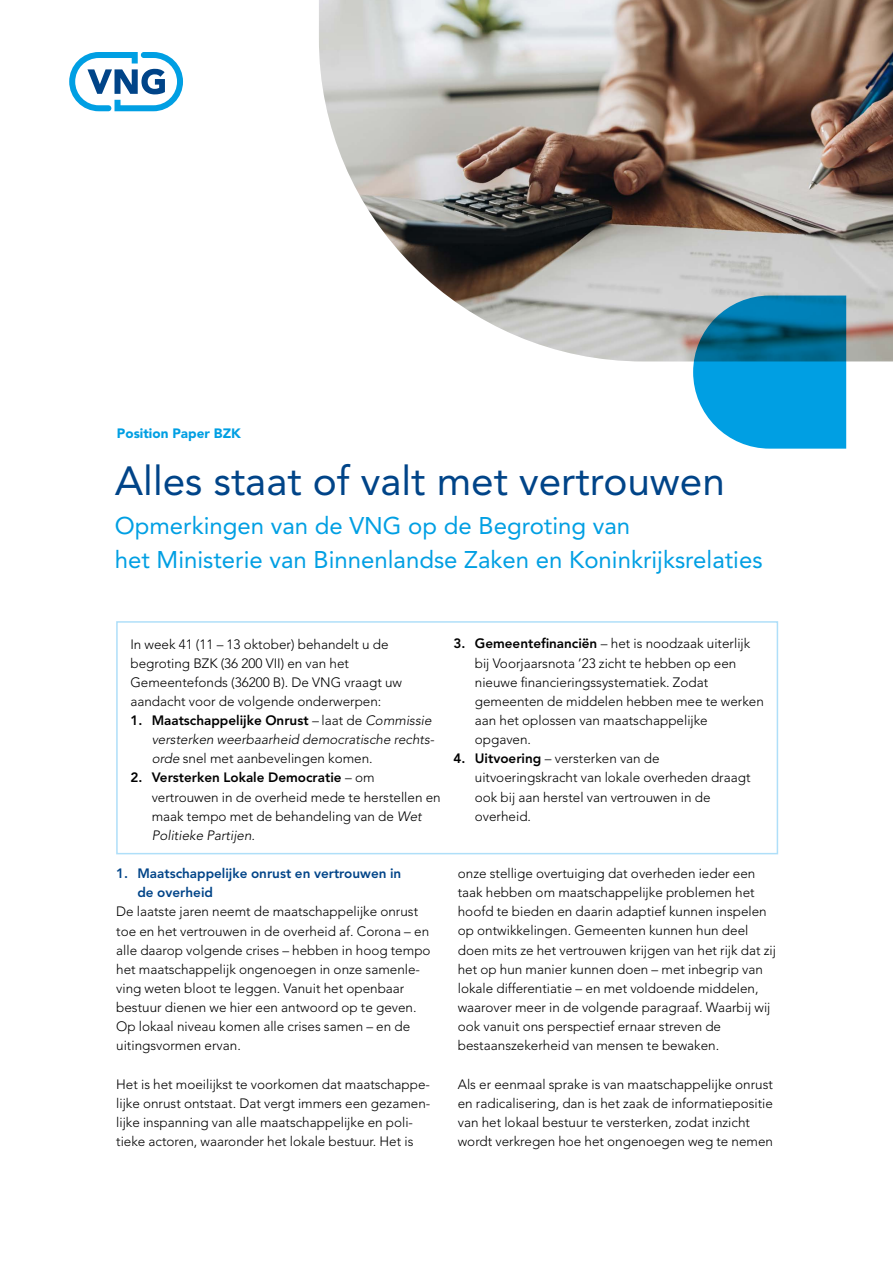
<style>
.page{position:relative;width:893px;height:1263px;background:#fff}
.page>*{position:absolute;margin:0;border:0;box-sizing:border-box;transform-origin:0 0}
.t1{font:40.5px "Avenir LT Std";color:#048}
.t2{font:24px/34px "Avenir LT Std";color:#009fe3}
.t3{font:300 13.5px/19.2px "Avenir LT Std";color:#000}
.t4{font:italic 300 13.5px/19.2px "Avenir LT Std";color:#000}
.t5{font:800 13.5px "Avenir LT Std";color:#048}
.t6{font:900 13.5px "Avenir LT Std";color:#009fe3}
.s1{font-weight:800;font-style:normal}
.s2{font-style:normal}
.s3{font-weight:800}
.s4{font-style:italic}
</style>
<div class="page">
<svg style="left:69px;top:52px;width:114px;height:59px"></svg>
<img style="left:319px;top:0;width:574px;height:361px">
<svg style="left:693px;top:296px;width:153px;height:153px;background:#1892c4"></svg>
<div style="left:116px;top:621px;width:662px;height:233px;border:2px solid #afdff9"></div>
<p class="t6" style="left:117px;top:425px;width:125px">Position Paper BZK</p>
<h1 class="t1" style="left:115px;top:458px;width:612px">Alles staat of valt met vertrouwen</h1>
<p class="t2" style="left:115px;top:508px;width:649px">Opmerkingen van de VNG op de Begroting van<br>het Ministerie van Binnenlandse Zaken en Koninkrijksrelaties</p>
<p class="t3" style="left:130px;top:634px;width:273px">In week 41 (11 – 13 oktober) behandelt u de begroting BZK (36 200 VII) en van het Gemeentefonds (36200 B). De VNG vraagt uw aandacht voor de volgende onderwerpen:</p>
<p class="t4" style="left:152px;top:711px;width:284px;text-indent:-21px"><span class="s1">1. Maatschappelijke Onrust</span> – <span class="s2">laat de</span> Commissie versterken weerbaarheid democratische rechts&shy;orde <span class="s2">snel met aanbevelingen komen.</span></p>
<p class="t3" style="left:152px;top:768px;width:290px;text-indent:-21px"><span class="s3">2. Versterken Lokale Democratie</span> – om vertrouwen in de overheid mede te herstellen en maak tempo met de behandeling van de <span class="s4">Wet Politieke Partijen.</span></p>
<p class="t5" style="left:116px;top:865px;width:287px">1. Maatschappelijke onrust en vertrouwen in</p>
<p class="t5" style="left:137px;top:884px;width:77px">de overheid</p>
<p class="t3" style="left:116px;top:902px;width:304px">De laatste jaren neemt de maatschappelijke onrust</p>
<p class="t3" style="left:116px;top:921px;width:315px">toe en het vertrouwen in de overheid af. Corona – en</p>
<p class="t3" style="left:116px;top:940px;width:316px">alle daarop volgende crises – hebben in hoog tempo</p>
<p class="t3" style="left:116px;top:959px;width:305px">het maatschappelijk ongenoegen in onze samenle-</p>
<p class="t3" style="left:116px;top:979px;width:290px">ving weten bloot te leggen. Vanuit het openbaar</p>
<p class="t3" style="left:116px;top:998px;width:302px">bestuur dienen we hier een antwoord op te geven.</p>
<p class="t3" style="left:116px;top:1017px;width:296px">Op lokaal niveau komen alle crises samen – en de</p>
<p class="t3" style="left:116px;top:1036px;width:126px">uitingsvormen ervan.</p>
<p class="t3" style="left:116px;top:1074px;width:316px">Het is het moeilijkst te voorkomen dat maatschappe&shy;lijke onrust ontstaat. Dat vergt immers een gezamen&shy;lijke inspanning van alle maatschappelijke en poli&shy;tieke actoren, waaronder het lokale bestuur. Het is</p>
<p class="t3" style="left:475px;top:634px;width:291px;text-indent:-21px"><span class="s3">3. Gemeentefinanciën</span> – het is noodzaak uiterlijk bij Voorjaarsnota ’23 zicht te hebben op een nieuwe financieringssystematiek. Zodat gemeenten de middelen hebben mee te werken aan het oplossen van maatschappelijke opgaven.</p>
<p class="t3" style="left:475px;top:749px;width:277px;text-indent:-21px"><span class="s3">4. Uitvoering</span> – versterken van de uitvoeringskracht van lokale overheden draagt ook bij aan herstel van vertrouwen in de overheid.</p>
<p class="t3" style="left:458px;top:864px;width:320px">onze stellige overtuiging dat overheden ieder een taak hebben om maatschappelijke problemen het hoofd te bieden en daarin adaptief kunnen inspelen op ontwikkelingen. Gemeenten kunnen hun deel doen mits ze het vertrouwen krijgen van het rijk dat zij het op hun manier kunnen doen – met inbegrip van lokale differentiatie – en met voldoende middelen, waarover meer in de volgende paragraaf. Waarbij wij ook vanuit ons perspectief ernaar streven de bestaanszekerheid van mensen te bewaken.</p>
<p class="t3" style="left:458px;top:1074px;width:317px">Als er eenmaal sprake is van maatschappelijke onrust en radicalisering, dan is het zaak de informatiepositie van het lokaal bestuur te versterken, zodat inzicht wordt verkregen hoe het ongenoegen weg te nemen</p>
</div>
